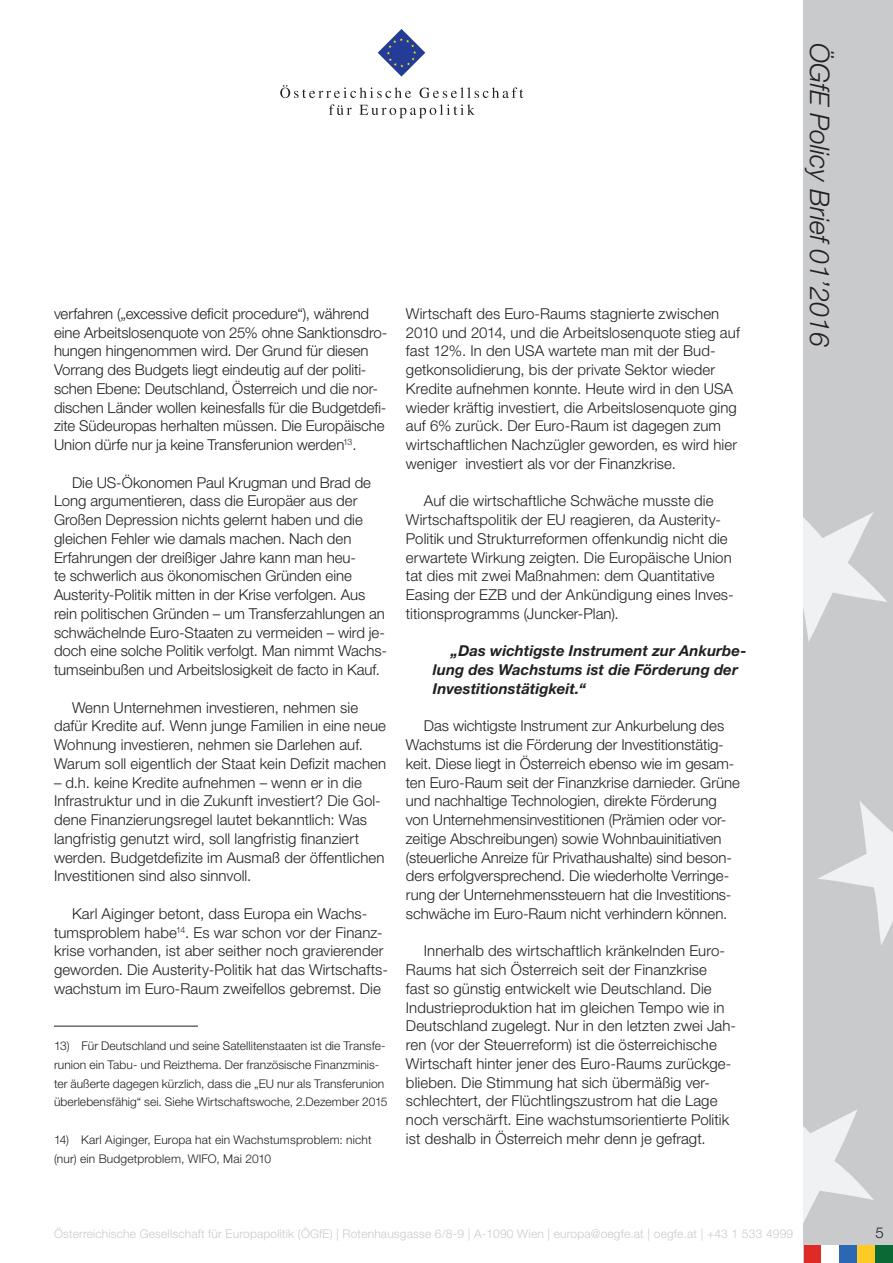
<style>
.page{position:relative;width:893px;height:1263px;background:#fff}
.page>*{position:absolute;margin:0;border:0;box-sizing:border-box;transform-origin:0 0}
.t1{font:italic 300 27px "Helvetica Neue LT Std";color:#231f20}
.Standard_Paragraph{font:300 15px/18.8px "Helvetica Neue LT Std";color:#231f20}
.Standard_Paragraph-2{font:italic 700 15px/18.8px "Helvetica Neue LT Std";letter-spacing:.005em;color:#231f20}
.Footnotes{font:300 12px/18.8px "Helvetica Neue LT Std";letter-spacing:.005em;color:#231f20}
.t2{font:300 12px "Helvetica Neue LT Std";letter-spacing:.015em;color:#c9cacc}
</style>
<div class="page">
<div style="left:804px;top:0;width:89px;height:1263px;background:#c9cacc"></div>
<svg style="left:804px;top:512px;width:83px;height:130px"></svg>
<svg style="left:818px;top:801px;width:75px;height:144px"></svg>
<svg style="left:804px;top:1110px;width:70px;height:111px"></svg>
<svg style="left:378px;top:29px;width:47px;height:48px"></svg>
<svg style="left:280px;top:85px;width:131px;height:13px"></svg>
<svg style="left:420px;top:87px;width:103px;height:11px"></svg>
<svg style="left:329px;top:104px;width:23px;height:11px"></svg>
<svg style="left:359px;top:104px;width:116px;height:14px"></svg>
<div style="left:857px;top:1245px;width:18px;height:18px;background:#fecb26"></div>
<div style="left:839px;top:1245px;width:18px;height:18px;background:#2b68b3"></div>
<div style="left:804px;top:1245px;width:17px;height:18px;background:#de2b26"></div>
<div style="left:875px;top:1245px;width:18px;height:18px;background:#0b6936"></div>
<div style="left:821px;top:1245px;width:18px;height:18px;background:#fff"></div>
<hr style="left:54px;top:1026px;width:144px;height:1px;background:#231f20">
<p class="Standard_Paragraph" style="left:54px;top:304px;width:335px">verfahren („excessive deficit procedure“), während eine Arbeitslosenquote von 25% ohne Sanktionsdro&shy;hungen hingenommen wird. Der Grund für diesen Vorrang des Budgets liegt eindeutig auf der politi&shy;schen Ebene: Deutschland, Österreich und die nor&shy;dischen Länder wollen keinesfalls für die Budgetdefi&shy;zite Südeuropas herhalten müssen. Die Europäische Union dürfe nur ja keine Transferunion werden<sup>13</sup>.</p>
<p class="Standard_Paragraph" style="left:54px;top:472px;width:335px;text-indent:18px">Die US-Ökonomen Paul Krugman und Brad de Long argumentieren, dass die Europäer aus der Großen Depression nichts gelernt haben und die gleichen Fehler wie damals machen. Nach den Erfahrungen der dreißiger Jahre kann man heu-<br>te schwerlich aus ökonomischen Gründen eine Austerity-Politik mitten in der Krise verfolgen. Aus rein politischen Gründen – um Transferzahlungen an schwächelnde Euro-Staaten zu vermeiden – wird je&shy;doch eine solche Politik verfolgt. Man nimmt Wachs&shy;tumseinbußen und Arbeitslosigkeit de facto in Kauf.</p>
<p class="Standard_Paragraph" style="left:54px;top:697px;width:334px;text-indent:18px">Wenn Unternehmen investieren, nehmen sie dafür Kredite auf. Wenn junge Familien in eine neue Wohnung investieren, nehmen sie Darlehen auf.<br>Warum soll eigentlich der Staat kein Defizit machen</p>
<p class="Standard_Paragraph" style="left:54px;top:772px;width:332px">– d.h. keine Kredite aufnehmen – wenn er in die Infrastruktur und in die Zukunft investiert? Die Gol&shy;dene Finanzierungsregel lautet bekanntlich: Was langfristig genutzt wird, soll langfristig finanziert werden. Budgetdefizite im Ausmaß der öffentlichen Investitionen sind also sinnvoll.</p>
<p class="Standard_Paragraph" style="left:54px;top:904px;width:335px;text-align:center">Karl Aiginger betont, dass Europa ein Wachs&shy;tumsproblem habe<sup>14</sup>. Es war schon vor der Finanz&shy;krise vorhanden, ist aber seither noch gravierender geworden. Die Austerity-Politik hat das Wirtschafts&shy;wachstum im Euro-Raum zweifellos gebremst. Die</p>
<p class="Footnotes" style="left:54px;top:1036px;width:335px">13) Für Deutschland und seine Satellitenstaaten ist die Transfe&shy;runion ein Tabu- und Reizthema. Der französische Finanzminis&shy;ter äußerte dagegen kürzlich, dass die „EU nur als Transferunion überlebensfähig“ sei. Siehe Wirtschaftswoche, 2.Dezember 2015</p>
<p class="Footnotes" style="left:54px;top:1130px;width:319px">14) Karl Aiginger, Europa hat ein Wachstumsproblem: nicht (nur) ein Budgetproblem, WIFO, Mai 2010</p>
<p class="Standard_Paragraph" style="left:406px;top:304px;width:335px">Wirtschaft des Euro-Raums stagnierte zwischen 2010 und 2014, und die Arbeitslosenquote stieg auf fast 12%. In den USA wartete man mit der Bud&shy;getkonsolidierung, bis der private Sektor wieder Kredite aufnehmen konnte. Heute wird in den USA wieder kräftig investiert, die Arbeitslosenquote ging auf 6% zurück. Der Euro-Raum ist dagegen zum wirtschaftlichen Nachzügler geworden, es wird hier weniger investiert als vor der Finanzkrise.</p>
<p class="Standard_Paragraph" style="left:406px;top:491px;width:329px;text-indent:18px">Auf die wirtschaftliche Schwäche musste die Wirtschaftspolitik der EU reagieren, da Austerity-Politik und Strukturreformen offenkundig nicht die erwartete Wirkung zeigten. Die Europäische Union tat dies mit zwei Maßnahmen: dem Quantitative Easing der EZB und der Ankündigung eines Inves&shy;titionsprogramms (Juncker-Plan).</p>
<p class="Standard_Paragraph-2" style="left:433px;top:641px;width:315px;text-indent:18px">„Das wichtigste Instrument zur Ankurbe&shy;lung des Wachstums ist die Förderung der<br>Investitionstätigkeit.“</p>
<p class="Standard_Paragraph" style="left:406px;top:716px;width:335px;text-indent:18px">Das wichtigste Instrument zur Ankurbelung des Wachstums ist die Förderung der Investitionstätig&shy;keit. Diese liegt in Österreich ebenso wie im gesam&shy;ten Euro-Raum seit der Finanzkrise darnieder. Grüne und nachhaltige Technologien, direkte Förderung von Unternehmensinvestitionen (Prämien oder vor&shy;zeitige Abschreibungen) sowie Wohnbauinitiativen (steuerliche Anreize für Privathaushalte) sind beson&shy;ders erfolgversprechend. Die wiederholte Verringe&shy;rung der Unternehmenssteuern hat die Investitions&shy;schwäche im Euro-Raum nicht verhindern können.</p>
<p class="Standard_Paragraph" style="left:406px;top:941px;width:332px;text-indent:18px">Innerhalb des wirtschaftlich kränkelnden Euro-Raums hat sich Österreich seit der Finanzkrise<br>fast so günstig entwickelt wie Deutschland. Die Industrieproduktion hat im gleichen Tempo wie in Deutschland zugelegt. Nur in den letzten zwei Jah&shy;ren (vor der Steuerreform) ist die österreichische Wirtschaft hinter jener des Euro-Raums zurückge&shy;blieben. Die Stimmung hat sich übermäßig ver&shy;schlechtert, der Flüchtlingszustrom hat die Lage noch verschärft. Eine wachstumsorientierte Politik ist deshalb in Österreich mehr denn je gefragt.</p>
<h1 class="t1" style="left:836px;top:43px;width:305px;rotate:90deg">ÖGfE Policy Brief 01’2016</h1>
<p class="t2" style="left:54px;top:1226px;width:741px">Österreichische Gesellschaft für Europapolitik (ÖGfE) | Rotenhausgasse 6/8-9 | A-1090 Wien | europa@oegfe.at | oegfe.at | +43 1 533 4999</p>
<p class="Standard_Paragraph" style="left:875px;top:1222px;width:10px">5</p>
</div>
